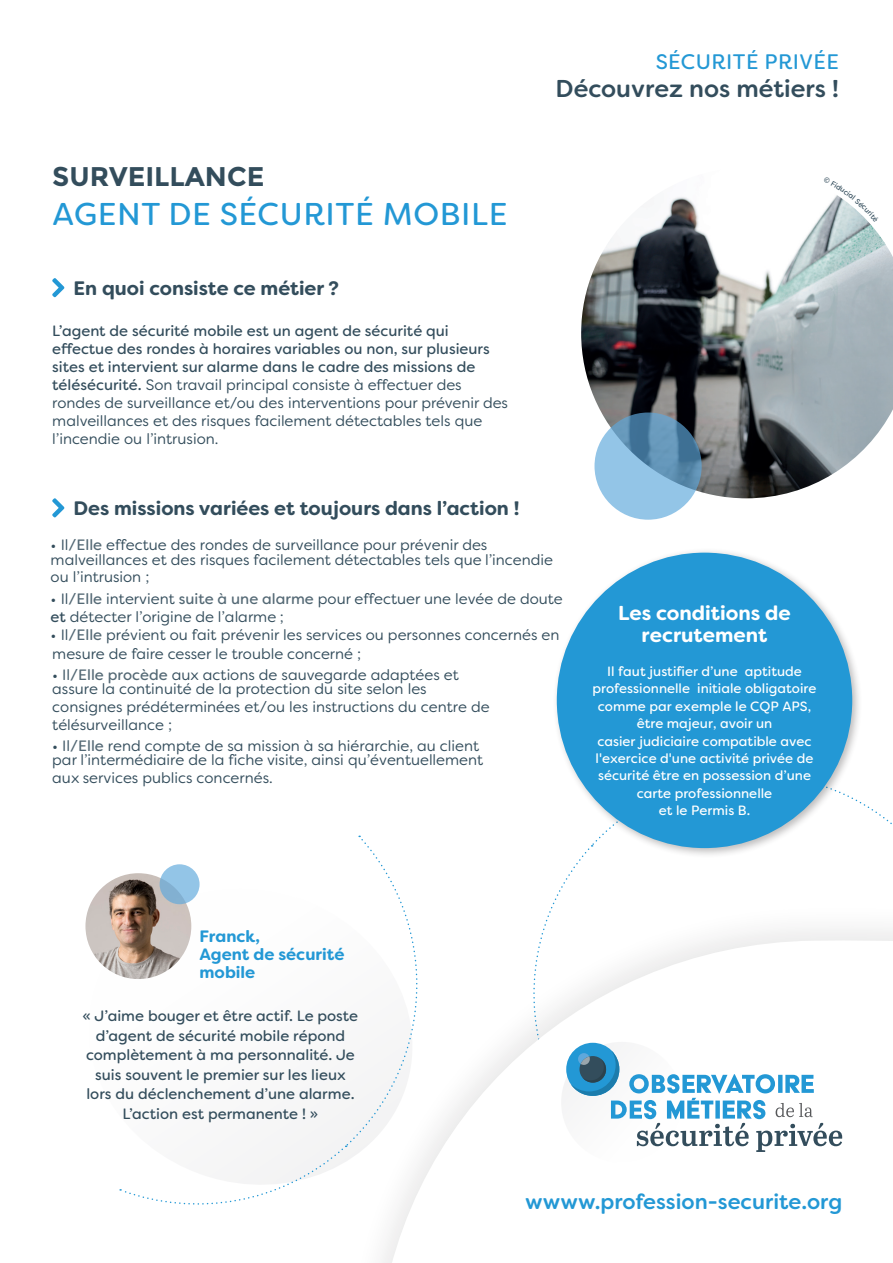
<style>
.page{position:relative;width:893px;height:1263px;background:#fff}
.page>*{position:absolute;margin:0;border:0;box-sizing:border-box;transform-origin:0 0}
.t1{font:31.5px "Filson Soft";letter-spacing:.02em;color:#2398d5}
.t2{font:700 27px "Montserrat";color:#334d5c}
.t3{font:500 24.3px "Filson Soft";color:#334d5c}
.t4{font:500 21.3px "Filson Soft";color:#2398d5}
.t5{font:21px "Filson Soft";letter-spacing:.02em;color:#2398d5}
.t6{font:700 20.1px/21.5px "Filson Soft";color:#fff;text-align:center}
.t7{font:700 19.5px "Filson Soft";color:#334d5c}
.t8{font:700 16.5px/18px "Filson Soft";color:#2398d5}
.t9{font:15px/18px "Filson Soft";color:#334d5c}
.t10{font:15px/19.5px "Filson Soft";color:#334d5c;text-align:center}
.t11{font:13.5px/17.4px "Filson Soft W03";color:#fff;text-align:center}
.s1{font-style:inherit}
.s2{font-family:"Filson Soft W03";color:#546975}
.s3{font-family:"Filson Soft W03"}
</style>
<div class="page">
<svg style="left:382px;top:1037px;width:139px;height:226px"></svg>
<svg style="left:521px;top:804px;width:372px;height:348px"></svg>
<svg style="left:52px;top:278px;width:12px;height:19px"></svg>
<img style="left:581px;top:197px;width:312px;height:301px">
<svg style="left:594px;top:412px;width:108px;height:108px;background:#78a9cb"></svg>
<svg style="left:52px;top:498px;width:12px;height:19px"></svg>
<img style="left:85px;top:873px;width:106px;height:106px;border-radius:53px">
<svg style="left:120px;top:836px;width:320px;height:381px"></svg>
<div style="left:552px;top:548px;width:311px;height:311px;background:#231f20;opacity:.3"></div>
<div style="left:557px;top:553px;width:295px;height:295px;background:#2398d5;border-radius:50%"></div>
<svg style="left:823px;top:195px;width:56px;height:27px"></svg>
<p class="t5" style="left:656px;top:48px;width:185px">SÉCURITÉ PRIVÉE</p>
<p class="t2" style="left:52px;top:160px;width:214px">SURVEILLANCE</p>
<p class="t1" style="left:53px;top:194px;width:456px">AGENT DE SÉCURITÉ MOBILE</p>
<p class="t7" style="left:74px;top:275px;width:267px">En quoi consiste ce métier ?</p>
<p class="t9" style="left:52px;top:322px;width:457px"><span class="s1">L’agent de sécurité mobile est un agent de sécurité qui effectue des rondes à horaires variables ou non, sur plusieurs sites et intervient sur alarme dans le cadre des missions de télésécurité.</span> Son travail principal consiste à effectuer des rondes de surveillance et/ou des interventions pour prévenir des malveillances et des risques facilement détectables tels que l’incendie ou l’intrusion.</p>
<p class="t3" style="left:556px;top:73px;width:285px">Découvrez nos métiers !</p>
<p class="t7" style="left:74px;top:495px;width:447px">Des missions variées et toujours dans l’action !</p>
<p class="t9" style="left:51px;top:538px;width:504px;line-height:14.4px">• Il<span class="s2">/Elle</span> effectue des rondes de surveillance pour prévenir des malveillances et des risques facilement détectables tels que l’incendie</p>
<p class="t9" style="left:51px;top:568px;width:100px">ou l’intrusion ;</p>
<p class="t9" style="left:51px;top:589px;width:514px">• Il<span class="s2">/Elle</span> intervient <span class="s2">suite à une alarme</span> pour effectuer une levée de doute <span class="s3">et</span> détecter l’origine de l’alarme ;</p>
<p class="t9" style="left:51px;top:625px;width:510px;line-height:19px">• Il<span class="s2">/Elle</span> prévient ou fait prévenir les services ou personnes concernés en mesure de faire cesser le trouble concerné ;</p>
<p class="t9" style="left:52px;top:667px;width:408px;line-height:14.5px">• Il<span class="s2">/Elle procède</span> aux actions de sauvegarde adaptées et assure la continuité de la protection du site selon les</p>
<p class="t9" style="left:52px;top:698px;width:439px">consignes prédéterminées et/ou les instructions du centre de télésurveillance ;</p>
<p class="t9" style="left:52px;top:738px;width:432px;line-height:14.4px">• Il<span class="s2">/Elle</span> rend compte de sa mission à sa hiérarchie, au client par l’intermédiaire de la fiche visite, ainsi qu’éventuellement</p>
<p class="t9" style="left:52px;top:769px;width:222px">aux services publics concernés.</p>
<p class="t6" style="left:618px;top:603px;width:174px">Les conditions de recrutement</p>
<p class="t11" style="left:592px;top:662px;width:226px">Il faut justifier d’une aptitude professionnelle initiale obligatoire comme par exemple le CQP APS, être majeur, avoir un<br>casier judiciaire compatible avec l'exercice d'une activité privée de sécurité être en possession d’une carte professionnelle<br>et le Permis B.</p>
<p class="t8" style="left:200px;top:927px;width:62px">Franck,</p>
<p class="t8" style="left:200px;top:945px;width:146px">Agent de sécurité mobile</p>
<p class="t10" style="left:83px;top:1006px;width:277px">« J’aime bouger et être actif. Le poste d’agent de sécurité mobile répond complètement à ma personnalité. Je suis souvent le premier sur les lieux lors du déclenchement d’une alarme.<br>L’action est permanente ! »</p>
<p class="t4" style="left:525px;top:1188px;width:319px">wwww.profession-securite.org</p>
</div>
